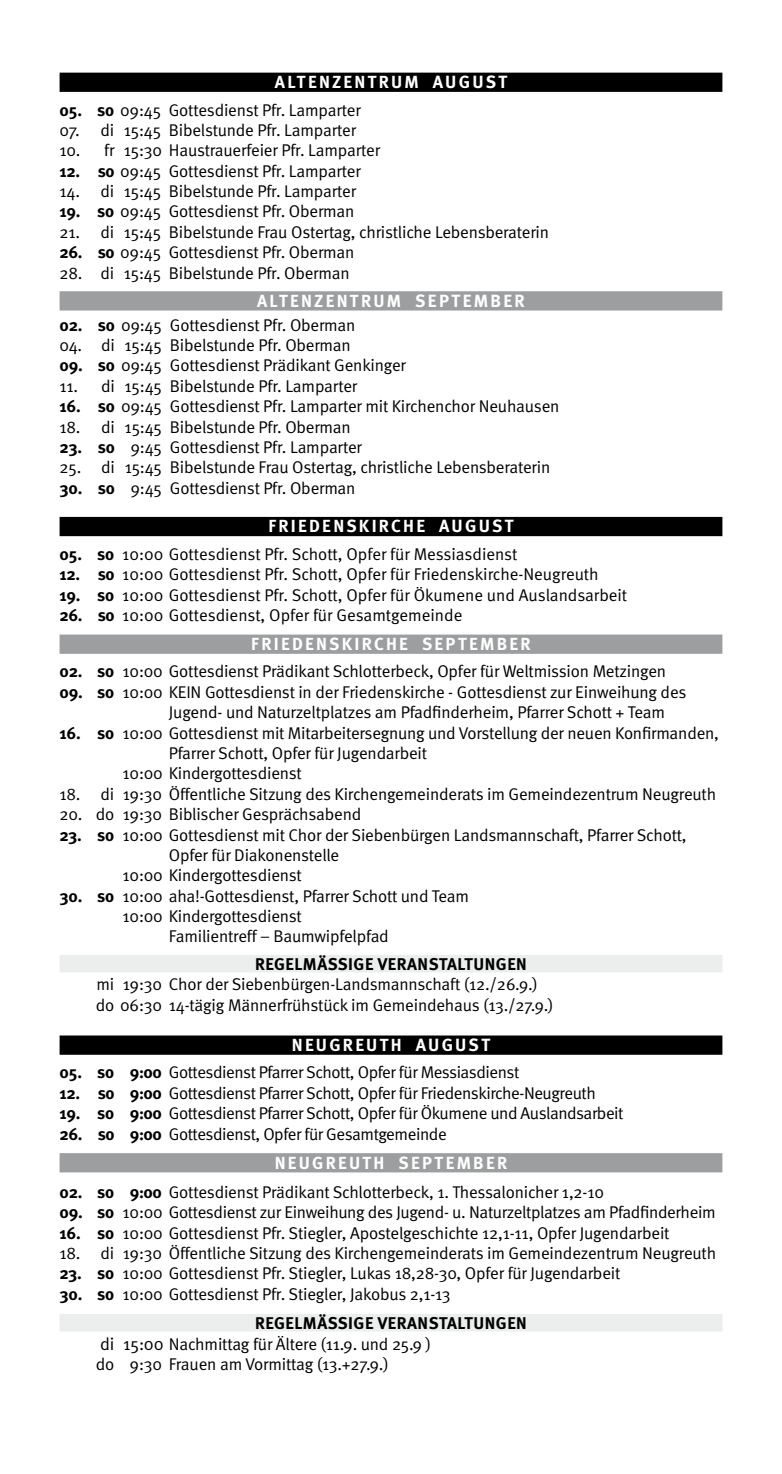
<style>
.page{position:relative;width:782px;height:1474px;background:#fff}
.page>*{position:absolute;margin:0;border:0;box-sizing:border-box;transform-origin:0 0}
.t1{font:700 17.5px "Meta";letter-spacing:.13em;color:#fff}
.t2{font:16.97px/20.3px "Meta Normal";letter-spacing:-.01em;color:#000}
.t3{font:700 16.97px "Meta";letter-spacing:.03em;color:#000}
.s1{font-size:17.68px}
.s2{font-family:"Meta";font-weight:700}
.s3{font-size:17.5px}
</style>
<div class="page">
<div style="left:60px;top:73px;width:662px;height:19px;background:#000"></div>
<div style="left:60px;top:291px;width:662px;height:19px;background:#9c9e9f"></div>
<div style="left:60px;top:517px;width:662px;height:19px;background:#000"></div>
<div style="left:60px;top:634px;width:662px;height:20px;background:#9c9e9f"></div>
<div style="left:60px;top:954px;width:662px;height:18px;background:#eceded"></div>
<div style="left:60px;top:1035px;width:662px;height:19px;background:#000"></div>
<div style="left:60px;top:1153px;width:662px;height:19px;background:#9c9e9f"></div>
<div style="left:60px;top:1313px;width:662px;height:18px;background:#eceded"></div>
<p class="t1" style="left:275px;top:72px;width:234px">ALTENZENTRUM <span class="s1">AUGUST</span></p>
<p class="t2" style="left:60px;top:99px;width:302px"><span class="s2">05. so</span> 09:45 Gottesdienst Pfr. Lamparter</p>
<p class="t2" style="left:60px;top:120px;width:298px">07. di 15:45 Bibelstunde Pfr. Lamparter</p>
<p class="t2" style="left:60px;top:140px;width:322px">10. fr 15:30 Haustrauerfeier Pfr. Lamparter</p>
<p class="t2" style="left:60px;top:160px;width:302px"><span class="s2">12. so</span> 09:45 Gottesdienst Pfr. Lamparter</p>
<p class="t2" style="left:60px;top:181px;width:298px">14. di 15:45 Bibelstunde Pfr. Lamparter</p>
<p class="t2" style="left:60px;top:201px;width:296px"><span class="s2">19. so</span> 09:45 Gottesdienst Pfr. Oberman</p>
<p class="t2" style="left:60px;top:221px;width:491px">21. di 15:45 Bibelstunde Frau Ostertag, christliche Lebensberaterin</p>
<p class="t2" style="left:60px;top:242px;width:296px"><span class="s2">26. so</span> 09:45 Gottesdienst Pfr. Oberman</p>
<p class="t2" style="left:60px;top:262px;width:291px">28. di 15:45 Bibelstunde Pfr. Oberman</p>
<p class="t1" style="left:257px;top:290px;width:269px">ALTENZENTRUM <span class="s1">SEPTEMBER</span></p>
<p class="t2" style="left:60px;top:314px;width:297px"><span class="s2">02. so</span> 09:45 Gottesdienst Pfr. Oberman</p>
<p class="t2" style="left:60px;top:335px;width:292px">04. di 15:45 Bibelstunde Pfr. Oberman</p>
<p class="t2" style="left:60px;top:355px;width:348px"><span class="s2">09. so</span> 09:45 Gottesdienst Prädikant Genkinger</p>
<p class="t2" style="left:60px;top:375px;width:299px">11. di 15:45 Bibelstunde Pfr. Lamparter</p>
<p class="t2" style="left:60px;top:396px;width:501px"><span class="s2">16. so</span> 09:45 Gottesdienst Pfr. Lamparter mit Kirchenchor Neuhausen</p>
<p class="t2" style="left:60px;top:416px;width:292px">18. di 15:45 Bibelstunde Pfr. Oberman</p>
<p class="t2" style="left:60px;top:437px;width:304px"><span class="s2">23. so</span> 9:45 Gottesdienst Pfr. Lamparter</p>
<p class="t2" style="left:60px;top:457px;width:492px">25. di 15:45 Bibelstunde Frau Ostertag, christliche Lebensberaterin</p>
<p class="t2" style="left:60px;top:477px;width:297px"><span class="s2">30. so</span> 9:45 Gottesdienst Pfr. Oberman</p>
<p class="t1" style="left:268px;top:516px;width:246px">FRIEDENSKIRCHE <span class="s1">AUGUST</span></p>
<p class="t2" style="left:60px;top:543px;width:459px"><span class="s2">05. so</span> 10:00 Gottesdienst Pfr. Schott, Opfer für Messiasdienst</p>
<p class="t2" style="left:60px;top:564px;width:540px"><span class="s2">12. so</span> 10:00 Gottesdienst Pfr. Schott, Opfer für Friedenskirche-Neugreuth</p>
<p class="t2" style="left:60px;top:584px;width:569px"><span class="s2">19. so</span> 10:00 Gottesdienst Pfr. Schott, Opfer für Ökumene und Auslandsarbeit</p>
<p class="t2" style="left:60px;top:604px;width:404px"><span class="s2">26. so</span> 10:00 Gottesdienst, Opfer für Gesamtgemeinde</p>
<p class="t1" style="left:251px;top:633px;width:281px">FRIEDENSKIRCHE SEPTEMBER</p>
<p class="t2" style="left:60px;top:661px;width:608px"><span class="s2">02. so</span> 10:00 Gottesdienst Prädikant Schlotterbeck, Opfer für Weltmission Metzingen</p>
<p class="t2" style="left:169px;top:681px;width:519px;text-indent:-109px"><span class="s2">09. so</span> 10:00 KEIN Gottesdienst in der Friedenskirche - Gottesdienst zur Einweihung des<br>Jugend- und Naturzeltplatzes am Pfadfinderheim, Pfarrer Schott + Team</p>
<p class="t2" style="left:60px;top:722px;width:660px"><span class="s2">16. so</span> 10:00 Gottesdienst mit Mitarbeitersegnung und Vorstellung der neuen Konfirmanden,</p>
<p class="t2" style="left:169px;top:742px;width:260px">Pfarrer Schott, Opfer für Jugendarbeit</p>
<p class="t2" style="left:122px;top:763px;width:181px">10:00 Kindergottesdienst</p>
<p class="t2" style="left:60px;top:783px;width:658px">18. di 19:30 Öffentliche Sitzung des Kirchengemeinderats im Gemeindezentrum Neugreuth</p>
<p class="t2" style="left:60px;top:804px;width:303px">20. do 19:30 Biblischer Gesprächsabend</p>
<p class="t2" style="left:60px;top:824px;width:628px"><span class="s2">23. so</span> 10:00 Gottesdienst mit Chor der Siebenbürgen Landsmannschaft, Pfarrer Schott,</p>
<p class="t2" style="left:169px;top:844px;width:172px">Opfer für Diakonenstelle</p>
<p class="t2" style="left:122px;top:865px;width:181px">10:00 Kindergottesdienst</p>
<p class="t2" style="left:60px;top:885px;width:411px"><span class="s2">30. so</span> 10:00 aha!-Gottesdienst, Pfarrer Schott und Team</p>
<p class="t2" style="left:122px;top:905px;width:181px">10:00 Kindergottesdienst</p>
<p class="t2" style="left:169px;top:926px;width:221px">Familientreff – Baumwipfelpfad</p>
<p class="t3" style="left:255px;top:953px;width:273px">REGELMÄSSIGE VERANSTALTUNGEN</p>
<p class="t2" style="left:96px;top:973px;width:459px">mi 19:30 Chor der Siebenbürgen-Landsmannschaft (12./26.9.) do 06:30 14-tägig Männerfrühstück im Gemeindehaus (13./27.9.)</p>
<p class="t1" style="left:292px;top:1034px;width:200px">NEUGREUTH <span class="s1">AUGUST</span></p>
<p class="t2" style="left:60px;top:1062px;width:461px"><span class="s2">05. so 9:00</span> Gottesdienst Pfarrer Schott, Opfer für Messiasdienst</p>
<p class="t2" style="left:60px;top:1082px;width:537px"><span class="s2">12. so 9:00</span> Gottesdienst Pfarrer Schott, Opfer für Friedenskirche-Neugreuth</p>
<p class="t2" style="left:60px;top:1102px;width:565px"><span class="s2">19. so 9:00</span> Gottesdienst Pfarrer Schott, Opfer für Ökumene und Auslandsarbeit</p>
<p class="t2" style="left:60px;top:1123px;width:388px"><span class="s2">26. so 9:00</span> Gottesdienst, Opfer für Gesamtgemeinde</p>
<p class="t1" style="left:274px;top:1152px;width:234px">NEUGREUTH SEPTEMBER</p>
<p class="t2" style="left:60px;top:1181px;width:546px"><span class="s2">02. so 9:00</span> Gottesdienst Prädikant Schlotterbeck, 1. Thessalonicher 1,2-10</p>
<p class="t2" style="left:60px;top:1201px;width:657px"><span class="s2">09. so</span> 10:00 Gottesdienst zur Einweihung des Jugend- u. Naturzeltplatzes am Pfadfinderheim</p>
<p class="t2" style="left:60px;top:1222px;width:611px"><span class="s2">16. so</span> 10:00 Gottesdienst Pfr. Stiegler, Apostelgeschichte 12,1-11, Opfer Jugendarbeit</p>
<p class="t2" style="left:60px;top:1242px;width:658px">18. di 19:30 Öffentliche Sitzung des Kirchengemeinderats im Gemeindezentrum Neugreuth</p>
<p class="t2" style="left:60px;top:1263px;width:562px"><span class="s2">23. so</span> 10:00 Gottesdienst Pfr. Stiegler, Lukas 18,28-30, Opfer für Jugendarbeit</p>
<p class="t2" style="left:60px;top:1283px;width:392px"><span class="s2">30. so</span> 10:00 Gottesdienst Pfr. Stiegler, Jakobus 2,1-13</p>
<p class="t3" style="left:255px;top:1312px;width:273px">REGELMÄSSIGE VERANSTALTUNGEN</p>
<p class="t2" style="left:96px;top:1333px;width:336px"><span class="s3">di 15:00</span> Nachmittag für Ältere (11.9. und 25.9 ) do 9:30 Frauen am Vormittag (13.+27.9.)</p>
</div>
